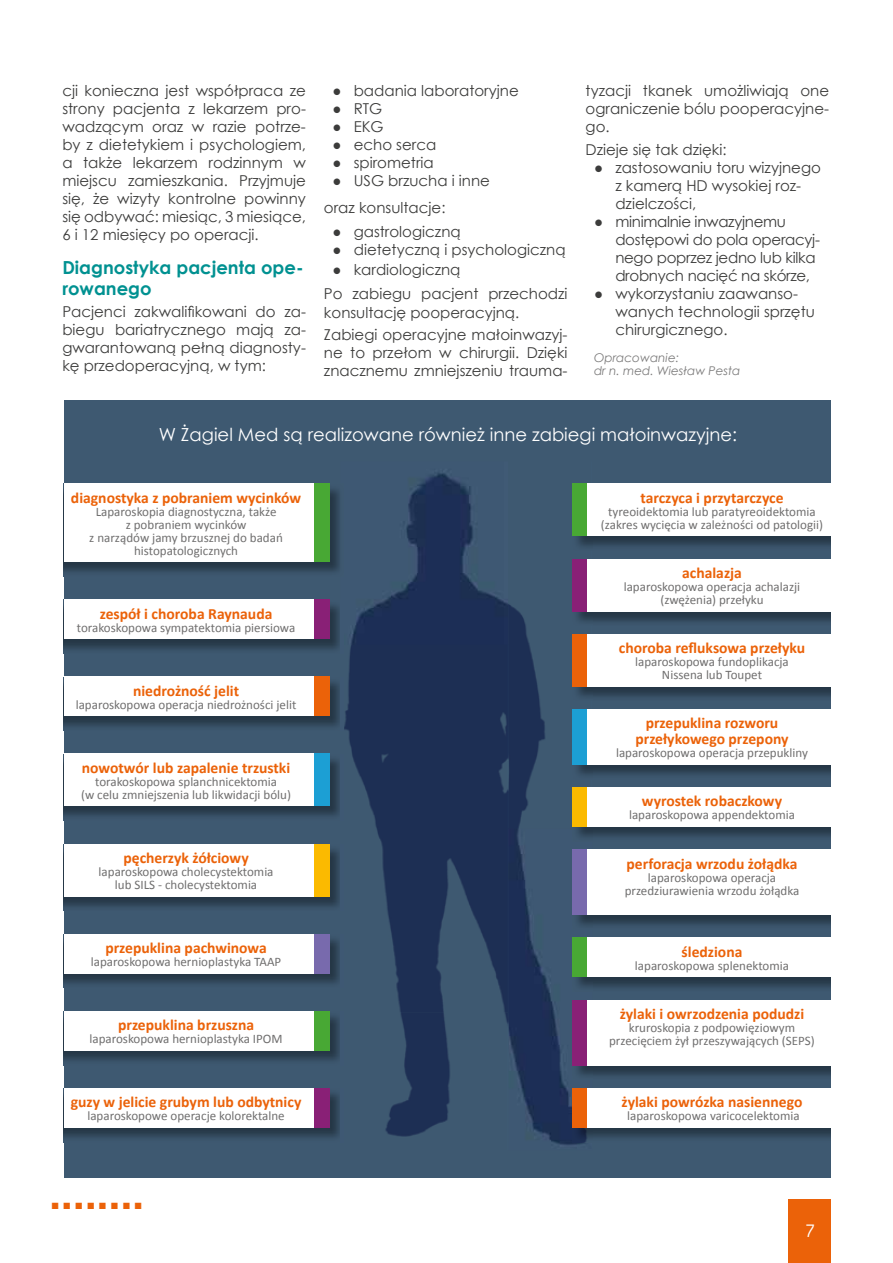
<style>
.page{position:relative;width:893px;height:1263px;background:#fff}
.page>*{position:absolute;margin:0;border:0;box-sizing:border-box;transform-origin:0 0}
.t1{font:18px "Century Gothic";color:#fff}
.t2{font:700 18px/21px "Century Gothic";color:#009191}
.t3{font:700 18px "Champagne&Limousines";color:#fff}
.t4{font:700 15.6px/15.6px "Calibri";color:#eb6209;text-align:center}
.t5{font:15px/18px "Century Gothic";color:#3c3c3b}
.t6{font:15px/18px "Century Gothic";letter-spacing:-.02em;color:#3c3c3b}
.t7{font:13.5px "Century Gothic";color:#eb6209}
.t8{font:13.05px/13px "Calibri";color:#706f6f;text-align:center}
.t9{font:italic 12px/13.5px "Century Gothic";color:#7c7b7b}
</style>
<div class="page">
<div style="left:788px;top:1199px;width:43px;height:64px;background:#eb6209"></div>
<div style="left:64px;top:400px;width:767px;height:778px;background:#3e5971"></div>
<img style="left:344px;top:473px;width:248px;height:672px">
<img style="left:64px;top:484px;width:276px;height:88px">
<div style="left:64px;top:483px;width:265px;height:79px;background:#fff"></div>
<div style="left:314px;top:483px;width:15px;height:79px;background:#48a834"></div>
<img style="left:64px;top:1088px;width:276px;height:50px">
<div style="left:64px;top:1088px;width:265px;height:39px;background:#fff"></div>
<div style="left:314px;top:1088px;width:15px;height:39px;background:#892076"></div>
<img style="left:64px;top:600px;width:276px;height:50px">
<div style="left:64px;top:600px;width:265px;height:39px;background:#fff"></div>
<div style="left:314px;top:600px;width:15px;height:39px;background:#892076"></div>
<img style="left:64px;top:677px;width:276px;height:50px">
<div style="left:64px;top:677px;width:265px;height:39px;background:#fff"></div>
<div style="left:314px;top:677px;width:15px;height:39px;background:#eb6209"></div>
<img style="left:64px;top:754px;width:276px;height:62px">
<div style="left:64px;top:754px;width:265px;height:52px;background:#fff"></div>
<div style="left:314px;top:754px;width:15px;height:52px;background:#1c9fd4"></div>
<img style="left:64px;top:844px;width:276px;height:63px">
<div style="left:64px;top:844px;width:265px;height:52px;background:#fff"></div>
<div style="left:314px;top:844px;width:15px;height:52px;background:#fbba00"></div>
<img style="left:64px;top:934px;width:276px;height:50px">
<div style="left:64px;top:934px;width:265px;height:39px;background:#fff"></div>
<div style="left:314px;top:934px;width:15px;height:39px;background:#786aad"></div>
<img style="left:64px;top:1011px;width:276px;height:50px">
<div style="left:64px;top:1011px;width:265px;height:39px;background:#fff"></div>
<div style="left:314px;top:1011px;width:15px;height:39px;background:#48a834"></div>
<img style="left:573px;top:611px;width:258px;height:14px">
<div style="left:572px;top:559px;width:259px;height:52px;background:#fff"></div>
<div style="left:572px;top:559px;width:15px;height:52px;background:#892076"></div>
<img style="left:573px;top:536px;width:258px;height:14px">
<div style="left:572px;top:484px;width:259px;height:52px;background:#fff"></div>
<div style="left:572px;top:483px;width:15px;height:53px;background:#48a834"></div>
<img style="left:573px;top:1065px;width:258px;height:14px">
<div style="left:572px;top:1000px;width:259px;height:65px;background:#fff"></div>
<div style="left:572px;top:1000px;width:15px;height:65px;background:#892076"></div>
<img style="left:573px;top:687px;width:258px;height:14px">
<div style="left:572px;top:634px;width:259px;height:53px;background:#fff"></div>
<div style="left:572px;top:634px;width:15px;height:53px;background:#eb6209"></div>
<img style="left:573px;top:1127px;width:258px;height:15px">
<div style="left:572px;top:1088px;width:259px;height:39px;background:#fff"></div>
<div style="left:572px;top:1088px;width:15px;height:39px;background:#eb6209"></div>
<img style="left:573px;top:764px;width:258px;height:15px">
<div style="left:572px;top:709px;width:259px;height:55px;background:#fff"></div>
<div style="left:572px;top:709px;width:15px;height:55px;background:#1c9fd4"></div>
<img style="left:573px;top:827px;width:258px;height:14px">
<div style="left:572px;top:787px;width:259px;height:40px;background:#fff"></div>
<div style="left:572px;top:787px;width:15px;height:40px;background:#fbba00"></div>
<img style="left:573px;top:915px;width:258px;height:14px">
<div style="left:572px;top:849px;width:259px;height:66px;background:#fff"></div>
<div style="left:572px;top:849px;width:15px;height:66px;background:#786aad"></div>
<div style="left:572px;top:938px;width:259px;height:39px;background:#fff"></div>
<div style="left:572px;top:938px;width:15px;height:39px;background:#48a834"></div>
<p class="t5" style="left:62px;top:82px;width:245px;text-align:justify">cji konieczna jest współpraca ze strony pacjenta z lekarzem pro&shy;wadzącym oraz w razie potrze&shy;by z dietetykiem i psychologiem, a także lekarzem rodzinnym w miejscu zamieszkania. Przyjmuje się, że wizyty kontrolne powinny się odbywać: miesiąc, 3 miesiące, 6 i 12 miesięcy po operacji.</p>
<p class="t2" style="left:62px;top:256px;width:243px">Diagnostyka pacjenta ope&shy;rowanego</p>
<p class="t5" style="left:62px;top:303px;width:245px;text-align:justify">Pacjenci zakwalifikowani do za&shy;biegu bariatrycznego mają za&shy;gwarantowaną pełną diagnosty&shy;kę przedoperacyjną, w tym:</p>
<p class="t5" style="left:332px;top:82px;width:188px">● badania laboratoryjne</p>
<p class="t5" style="left:332px;top:100px;width:51px">● RTG</p>
<p class="t5" style="left:332px;top:118px;width:53px">● EKG</p>
<p class="t5" style="left:332px;top:136px;width:105px">● echo serca</p>
<p class="t5" style="left:332px;top:154px;width:103px">● spirometria</p>
<p class="t5" style="left:324px;top:167px;width:167px;line-height:27px;text-indent:9px">● USG brzucha i inne oraz konsultacje:</p>
<p class="t5" style="left:332px;top:223px;width:130px">● gastrologiczną</p>
<p class="t5" style="left:332px;top:241px;width:235px">● dietetyczną i psychologiczną</p>
<p class="t5" style="left:324px;top:257px;width:245px;line-height:23.7px;text-indent:9px">● kardiologiczną<br>Po zabiegu pacjent przechodzi</p>
<p class="t5" style="left:324px;top:301px;width:245px;line-height:22.2px">konsultację pooperacyjną.<br>Zabiegi operacyjne małoinwazyj-</p>
<p class="t5" style="left:324px;top:344px;width:245px">ne to przełom w chirurgii. Dzięki znacznemu zmniejszeniu trauma-</p>
<p class="t5" style="left:586px;top:82px;width:245px;text-align:justify">tyzacji tkanek umożliwiają one ograniczenie bólu pooperacyjne&shy;go.</p>
<p class="t5" style="left:586px;top:140px;width:143px">Dzieje się tak dzięki:</p>
<p class="t5" style="left:615px;top:158px;width:207px;text-indent:-21px">● zastosowaniu toru wizyjnego z kamerą HD wysokiej roz&shy;dzielczości,</p>
<p class="t6" style="left:615px;top:212px;width:206px;text-indent:-21px">● minimalnie inwazyjnemu dostępowi do pola operacyj&shy;nego poprzez jedno lub kilka drobnych nacięć na skórze,</p>
<p class="t5" style="left:615px;top:284px;width:201px;text-indent:-21px">● wykorzystaniu zaawanso&shy;wanych technologii sprzętu chirurgicznego.</p>
<p class="t9" style="left:594px;top:350px;width:148px">Opracowanie:<br>dr n. med. Wiesław Pesta</p>
<p class="t1" style="left:159px;top:422px;width:580px">W Żagiel Med są realizowane również inne zabiegi małoinwazyjne:</p>
<p class="t4" style="left:71px;top:490px;width:232px">diagnostyka z pobraniem wycinków</p>
<p class="t8" style="left:89px;top:505px;width:195px">Laparoskopia diagnostyczna, także<br>z pobraniem wycinków<br>z narządów jamy brzusznej do badań histopatologicznych</p>
<p class="t4" style="left:100px;top:606px;width:174px">zespół i choroba Raynauda</p>
<p class="t8" style="left:77px;top:621px;width:220px">torakoskopowa sympatektomia piersiowa</p>
<p class="t4" style="left:133px;top:683px;width:108px">niedrożność jelit</p>
<p class="t8" style="left:76px;top:698px;width:222px">laparoskopowa operacja niedrożności jelit</p>
<p class="t4" style="left:82px;top:760px;width:210px">nowotwór lub zapalenie trzustki</p>
<p class="t8" style="left:81px;top:775px;width:211px">torakoskopowa splanchnicektomia<br>(w celu zmniejszenia lub likwidacji bólu)</p>
<p class="t4" style="left:123px;top:850px;width:127px">pęcherzyk żółciowy</p>
<p class="t8" style="left:99px;top:865px;width:176px">laparoskopowa cholecystektomia lub SILS - cholecystektomia</p>
<p class="t4" style="left:105px;top:940px;width:163px">przepuklina pachwinowa</p>
<p class="t8" style="left:91px;top:955px;width:192px">laparoskopowa hernioplastyka TAAP</p>
<p class="t4" style="left:118px;top:1017px;width:138px">przepuklina brzuszna</p>
<p class="t8" style="left:90px;top:1032px;width:195px">laparoskopowa hernioplastyka IPOM</p>
<p class="t4" style="left:71px;top:1094px;width:232px">guzy w jelicie grubym lub odbytnicy</p>
<p class="t8" style="left:87px;top:1109px;width:199px">laparoskopowe operacje kolorektalne</p>
<p class="t7" style="left:51px;top:1195px;width:93px">■ ■ ■ ■ ■ ■ ■ ■</p>
<p class="t4" style="left:640px;top:490px;width:145px">tarczyca i przytarczyce</p>
<p class="t8" style="left:601px;top:505px;width:224px">tyreoidektomia lub paratyreoidektomia (zakres wycięcia w zależności od patologii)</p>
<p class="t4" style="left:682px;top:565px;width:61px">achalazja</p>
<p class="t8" style="left:624px;top:580px;width:178px">laparoskopowa operacja achalazji (zwężenia) przełyku</p>
<p class="t4" style="left:619px;top:640px;width:188px">choroba refluksowa przełyku</p>
<p class="t8" style="left:635px;top:655px;width:155px">laparoskopowa fundoplikacja<br>Nissena lub Toupet</p>
<p class="t4" style="left:635px;top:715px;width:155px">przepuklina rozworu przełykowego przepony</p>
<p class="t8" style="left:616px;top:746px;width:193px">laparoskopowa operacja przepukliny</p>
<p class="t4" style="left:642px;top:793px;width:142px">wyrostek robaczkowy</p>
<p class="t8" style="left:629px;top:808px;width:167px">laparoskopowa appendektomia</p>
<p class="t4" style="left:627px;top:855px;width:172px">perforacja wrzodu żołądka</p>
<p class="t8" style="left:625px;top:871px;width:176px">laparoskopowa operacja przedziurawienia wrzodu żołądka</p>
<p class="t4" style="left:682px;top:944px;width:62px">śledziona</p>
<p class="t8" style="left:635px;top:959px;width:156px">laparoskopowa splenektomia</p>
<p class="t4" style="left:620px;top:1006px;width:186px">żylaki i owrzodzenia podudzi</p>
<p class="t8" style="left:609px;top:1021px;width:207px">kruroskopia z podpowięziowym przecięciem żył przeszywających (SEPS)</p>
<p class="t4" style="left:622px;top:1094px;width:182px">żylaki powrózka nasiennego</p>
<p class="t8" style="left:627px;top:1109px;width:174px">laparoskopowa varicocelektomia</p>
<p class="t3" style="left:805px;top:1221px;width:11px">7</p>
</div>
